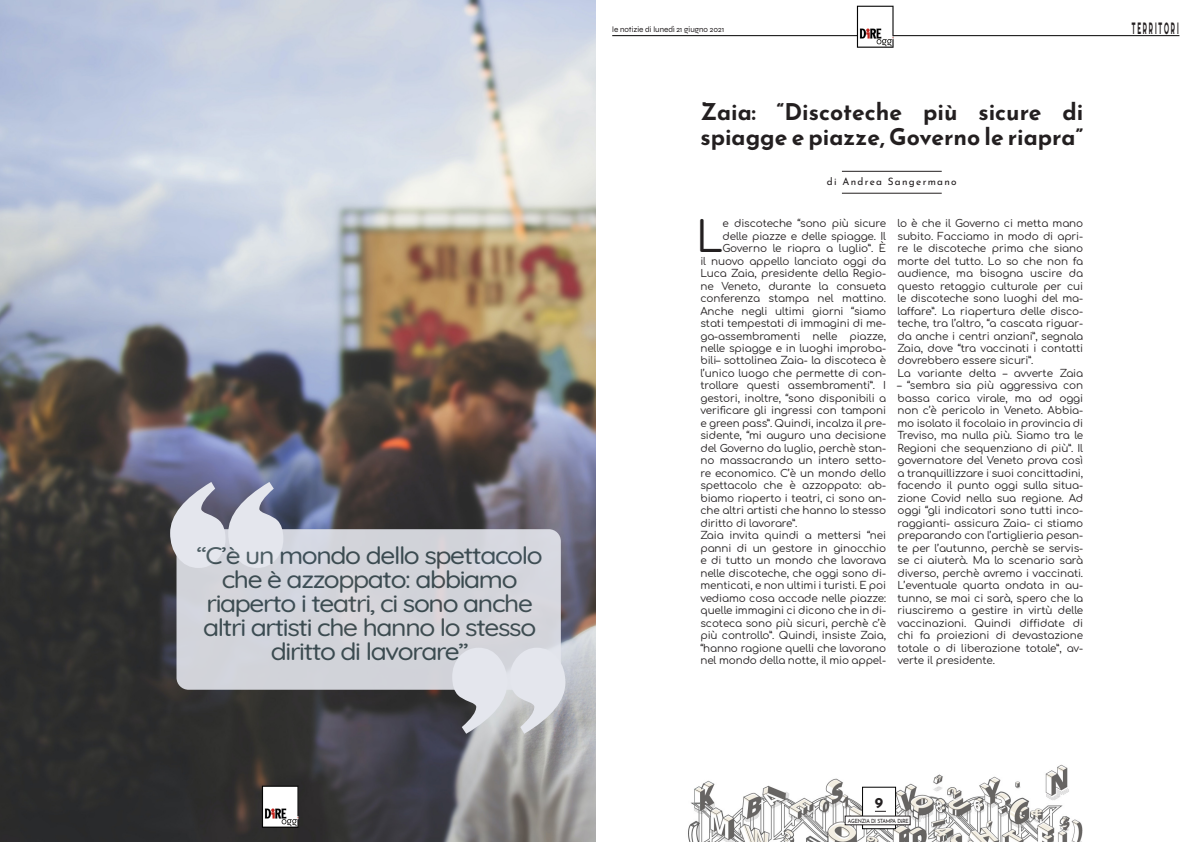
<style>
.page{position:relative;width:1191px;height:842px;background:#fff}
.page>*{position:absolute;margin:0;border:0;box-sizing:border-box;transform-origin:0 0}
.t1{font:42.4px "Comfortaa";color:#231f20}
.t2{font:300 24px/24px "Quicksand";letter-spacing:-.05em;color:#3c4e54;text-align:center;scale:1.1 1}
.t3{font:700 23px/25px "Josefin Sans";color:#231f20}
.t4{font:16.4px "Righteous";letter-spacing:.29em;color:#231f20;scale:.39 1}
.t5{font:700 15px "Josefin Sans";color:#231f20}
.t6{font:10.4px/12.5px "Comfortaa";letter-spacing:-.01em;color:#231f20;text-align:justify}
.t7{font:10.2px "Josefin Sans";letter-spacing:.13em;color:#231f20}
.t8{font:8px "Syne";color:#231f20}
.t9{font:5.7px "Josefin Sans";letter-spacing:-.04em;color:#231f20;scale:.88 1}
.s1{font-weight:700}
</style>
<div class="page">
<img style="left:688px;top:764px;width:395px;height:78px">
<hr style="left:842px;top:193px;width:99px;height:1px;background:#231f20">
<hr style="left:842px;top:171px;width:99px;height:1px;background:#231f20">
<img style="left:0;top:0;width:595px;height:842px">
<svg style="left:170px;top:482px;width:113px;height:86px;background:#9b9daf"></svg>
<svg style="left:452px;top:648px;width:113px;height:86px;background:#babbc0"></svg>
<svg style="left:176px;top:529px;width:385px;height:161px;background:#d4d6dc"></svg>
<hr style="left:612px;top:35px;width:567px;height:1px;background:#000">
<div style="left:862px;top:787px;width:34px;height:42px;background:#fff;border:1px solid #000"></div>
<div style="left:845px;top:816px;width:65px;height:9px;background:#fff"></div>
<img style="left:842px;top:5px;width:74px;height:42px">
<img style="left:247px;top:784px;width:73px;height:43px">
<h2 class="t2" style="left:197px;top:541px;width:316px">“C’è un mondo dello spettacolo che è azzoppato: abbiamo riaperto i teatri, ci sono anche altri artisti che hanno lo stesso diritto di lavorare”</h2>
<p class="t8" style="left:612px;top:24px;width:114px">le notizie di lunedì 21 giugno 2021</p>
<p class="t3" style="left:700px;top:97px;width:384px">Zaia: “Discoteche più sicure di spiagge e piazze, Governo le riapra”</p>
<p class="t7" style="left:827px;top:173px;width:131px">di Andrea Sangermano</p>
<p class="t1" style="left:696px;top:199px;width:28px">L</p>
<p class="t6" style="left:722px;top:216px;width:165px">e discoteche “sono più sicure</p>
<p class="t6" style="left:722px;top:228px;width:165px">delle piazze e delle spiagge. Il</p>
<p class="t6" style="left:722px;top:241px;width:165px">Governo le riapra a luglio”. È</p>
<p class="t6" style="left:700px;top:253px;width:187px">il nuovo appello lanciato oggi da</p>
<p class="t6" style="left:700px;top:266px;width:187px">Luca Zaia, presidente della Regio-</p>
<p class="t6" style="left:700px;top:278px;width:187px">ne Veneto, durante la consueta</p>
<p class="t6" style="left:700px;top:291px;width:187px">conferenza stampa nel mattino.</p>
<p class="t6" style="left:700px;top:303px;width:187px">Anche negli ultimi giorni “siamo</p>
<p class="t6" style="left:700px;top:316px;width:187px">stati tempestati di immagini di me-</p>
<p class="t6" style="left:700px;top:328px;width:187px">ga-assembramenti nelle piazze,</p>
<p class="t6" style="left:700px;top:341px;width:187px">nelle spiagge e in luoghi improba-</p>
<p class="t6" style="left:700px;top:353px;width:187px">bili– sottolinea Zaia- la discoteca è</p>
<p class="t6" style="left:700px;top:366px;width:187px">l’unico luogo che permette di con-</p>
<p class="t6" style="left:700px;top:378px;width:187px">trollare questi assembramenti”. I</p>
<p class="t6" style="left:700px;top:391px;width:187px">gestori, inoltre, “sono disponibili a</p>
<p class="t6" style="left:700px;top:403px;width:187px">verificare gli ingressi con tamponi</p>
<p class="t6" style="left:700px;top:416px;width:187px">e green pass”. Quindi, incalza il pre-</p>
<p class="t6" style="left:700px;top:428px;width:187px">sidente, “mi auguro una decisione</p>
<p class="t6" style="left:700px;top:440px;width:187px">del Governo da luglio, perchè stan-</p>
<p class="t6" style="left:700px;top:453px;width:187px">no massacrando un intero setto-</p>
<p class="t6" style="left:700px;top:465px;width:187px">re economico. C’è un mondo dello</p>
<p class="t6" style="left:700px;top:478px;width:187px">spettacolo che è azzoppato: ab-</p>
<p class="t6" style="left:700px;top:490px;width:187px">biamo riaperto i teatri, ci sono an-</p>
<p class="t6" style="left:700px;top:503px;width:187px">che altri artisti che hanno lo stesso</p>
<p class="t6" style="left:700px;top:515px;width:99px">diritto di lavorare”.</p>
<p class="t6" style="left:700px;top:528px;width:187px">Zaia invita quindi a mettersi “nei panni di un gestore in ginocchio e di tutto un mondo che lavorava nelle discoteche, che oggi sono di&shy;menticati, e non ultimi i turisti. E poi vediamo cosa accade nelle piazze: quelle immagini ci dicono che in di&shy;scoteca sono più sicuri, perchè c’è più controllo”. Quindi, insiste Zaia, “hanno ragione quelli che lavorano nel mondo della notte, il mio appel-</p>
<p class="t6" style="left:897px;top:216px;width:187px">lo è che il Governo ci metta mano subito. Facciamo in modo di apri&shy;re le discoteche prima che siano morte del tutto. Lo so che non fa audience, ma bisogna uscire da questo retaggio culturale per cui le discoteche sono luoghi del ma&shy;laffare”. La riapertura delle disco&shy;teche, tra l’altro, “a cascata riguar&shy;da anche i centri anziani”, segnala Zaia, dove “tra vaccinati i contatti dovrebbero essere sicuri”.</p>
<p class="t6" style="left:897px;top:366px;width:187px">La variante delta – avverte Zaia</p>
<p class="t6" style="left:897px;top:378px;width:187px">– “sembra sia più aggressiva con bassa carica virale, ma ad oggi non c’è pericolo in Veneto. Abbia&shy;mo isolato il focolaio in provincia di Treviso, ma nulla più. Siamo tra le Regioni che sequenziano di più”. Il governatore del Veneto prova così a tranquillizzare i suoi concittadini, facendo il punto oggi sulla situa&shy;zione Covid nella sua regione. Ad oggi “gli indicatori sono tutti inco&shy;raggianti- assicura Zaia- ci stiamo preparando con l’artiglieria pesan&shy;te per l’autunno, perchè se servis&shy;se ci aiuterà. Ma lo scenario sarà diverso, perchè avremo i vaccinati.<br>L’eventuale quarta ondata in au&shy;tunno, se mai ci sarà, spero che la riusciremo a gestire in virtù delle vaccinazioni. Quindi diffidate di chi fa proiezioni di devastazione totale o di liberazione totale”, av&shy;verte il presidente.</p>
<p class="t4" style="left:1131px;top:17px;width:122px">TERRITORI</p>
<h3 class="t5" style="left:875px;top:792px;width:10px">9</h3>
<p class="t9" style="left:848px;top:816px;width:71px">AGENZIA DI STAMPA D<span class="s1">i</span>RE</p>
</div>
